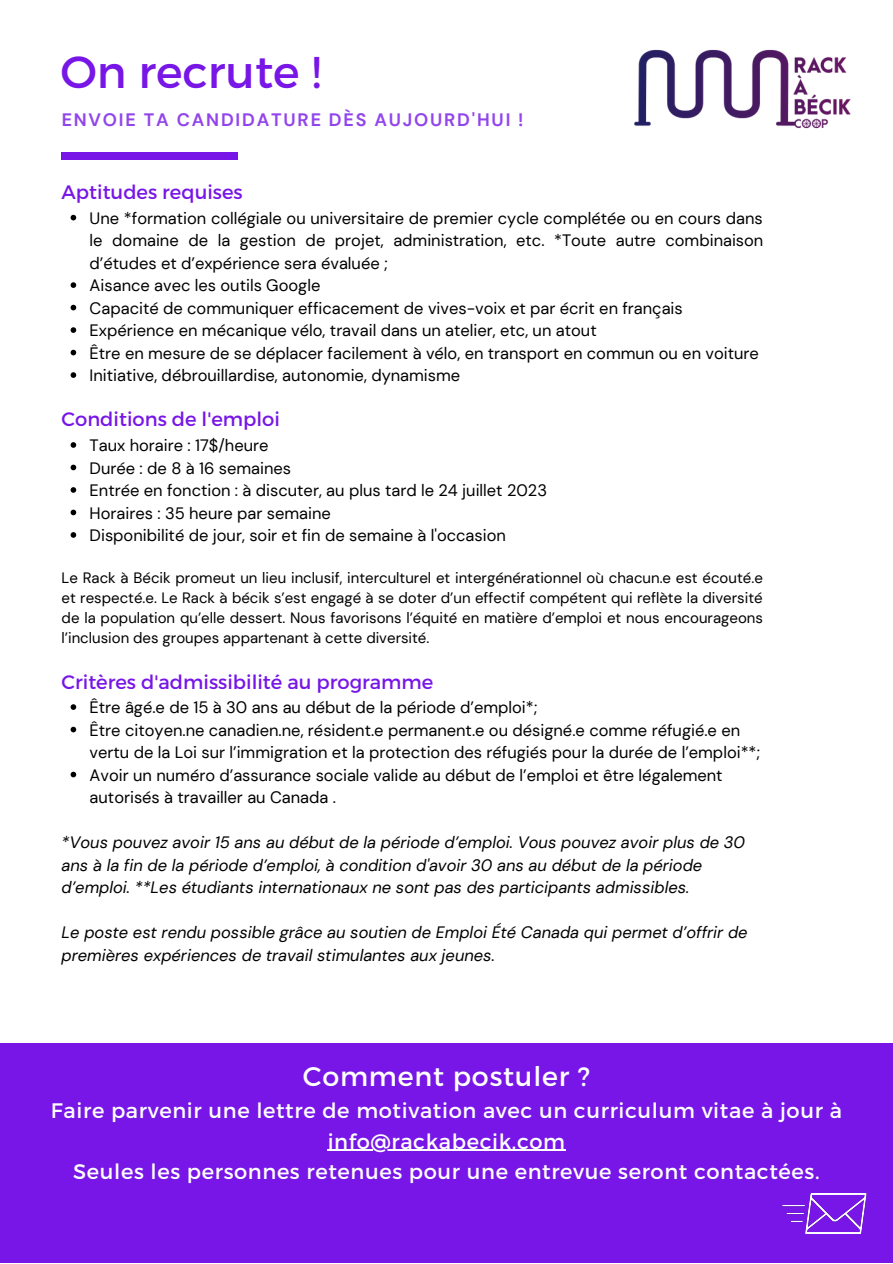
<style>
.page{position:relative;width:893px;height:1264px;background:#fff}
.page>*{position:absolute;margin:0;border:0;box-sizing:border-box;transform-origin:0 0}
.t1{font:45px "Montserrat";color:#7716e6}
.t2{font:27px "Montserrat";letter-spacing:.03em;color:#fff}
.t3{font:21px/30.3px "Montserrat";letter-spacing:.03em;color:#fff;text-align:center}
.t4{font:19.5px "Montserrat";color:#7716e6}
.t5{font:700 18px "DM Sans";letter-spacing:.1em;color:#7716e6}
.t6{font:16.5px/22.5px "DM Sans";color:#000}
.t7{font:italic 16.5px/22.5px "DM Sans";color:#000}
.t8{font:15px/20.2px "DM Sans";color:#000;text-align:justify}
</style>
<div class="page">
<div style="left:62px;top:152px;width:176px;height:7px;background:#7716e6"></div>
<img style="left:634px;top:49px;width:217px;height:80px">
<div style="left:0;top:1042px;width:892px;height:220px;background:#7716e6"></div>
<hr style="left:328px;top:1149px;width:237px;height:1px;background:#fff">
<img style="left:782px;top:1193px;width:85px;height:40px">
<svg style="left:71px;top:215px;width:5px;height:5px"></svg>
<svg style="left:71px;top:282px;width:5px;height:6px"></svg>
<svg style="left:71px;top:305px;width:5px;height:5px"></svg>
<svg style="left:71px;top:327px;width:5px;height:6px"></svg>
<svg style="left:71px;top:350px;width:5px;height:5px"></svg>
<svg style="left:71px;top:372px;width:5px;height:6px"></svg>
<svg style="left:71px;top:704px;width:5px;height:6px"></svg>
<svg style="left:71px;top:726px;width:5px;height:6px"></svg>
<svg style="left:71px;top:771px;width:5px;height:6px"></svg>
<svg style="left:71px;top:442px;width:5px;height:6px"></svg>
<svg style="left:71px;top:464px;width:5px;height:6px"></svg>
<svg style="left:71px;top:487px;width:5px;height:6px"></svg>
<svg style="left:71px;top:509px;width:5px;height:6px"></svg>
<svg style="left:71px;top:532px;width:5px;height:6px"></svg>
<h1 class="t1" style="left:60px;top:43px;width:262px">On recrute !</h1>
<p class="t5" style="left:62px;top:108px;width:463px">ENVOIE TA CANDIDATURE DÈS AUJOURD'HUI !</p>
<p class="t4" style="left:62px;top:179px;width:183px">Aptitudes requises</p>
<p class="t6" style="left:90px;top:207px;width:675px">Une *formation collégiale ou universitaire de premier cycle complétée ou en cours dans le domaine de la gestion de projet, administration, etc. *Toute autre combinaison d’études et d’expérience sera évaluée ;<br>Aisance avec les outils Google<br>Capacité de communiquer efficacement de vives-voix et par écrit en français Expérience en mécanique vélo, travail dans un atelier, etc, un atout<br>Être en mesure de se déplacer facilement à vélo, en transport en commun ou en voiture Initiative, débrouillardise, autonomie, dynamisme</p>
<p class="t4" style="left:62px;top:407px;width:220px">Conditions de l'emploi</p>
<p class="t6" style="left:90px;top:434px;width:459px">Taux horaire : 17$/heure<br>Durée : de 8 à 16 semaines<br>Entrée en fonction : à discuter, au plus tard le 24 juillet 2023<br>Horaires : 35 heure par semaine<br>Disponibilité de jour, soir et fin de semaine à l'occasion</p>
<p class="t8" style="left:62px;top:567px;width:702px">Le Rack à Bécik promeut un lieu inclusif, interculturel et intergénérationnel où chacun.e est écouté.e et respecté.e. Le Rack à bécik s’est engagé à se doter d’un effectif compétent qui reflète la diversité de la population qu’elle dessert. Nous favorisons l’équité en matière d’emploi et nous encourageons l’inclusion des groupes appartenant à cette diversité.</p>
<p class="t4" style="left:62px;top:669px;width:373px">Critères d'admissibilité au programme</p>
<p class="t6" style="left:90px;top:696px;width:672px">Être âgé.e de 15 à 30 ans au début de la période d’emploi*;<br>Être citoyen.ne canadien.ne, résident.e permanent.e ou désigné.e comme réfugié.e en vertu de la Loi sur l’immigration et la protection des réfugiés pour la durée de l’emploi**; Avoir un numéro d’assurance sociale valide au début de l’emploi et être légalement autorisés à travailler au Canada .</p>
<p class="t7" style="left:62px;top:831px;width:685px">*Vous pouvez avoir 15 ans au début de la période d’emploi. Vous pouvez avoir plus de 30 ans à la fin de la période d’emploi, à condition d'avoir 30 ans au début de la période d’emploi. **Les étudiants internationaux ne sont pas des participants admissibles.</p>
<p class="t7" style="left:62px;top:921px;width:687px">Le poste est rendu possible grâce au soutien de Emploi Été Canada qui permet d’offrir de premières expériences de travail stimulantes aux jeunes.</p>
<h2 class="t2" style="left:303px;top:1058px;width:289px">Comment postuler ?</h2>
<p class="t3" style="left:51px;top:1094px;width:792px">Faire parvenir une lettre de motivation avec un curriculum vitae à jour à info@rackabecik.com<br>Seules les personnes retenues pour une entrevue seront contactées.</p>
</div>
